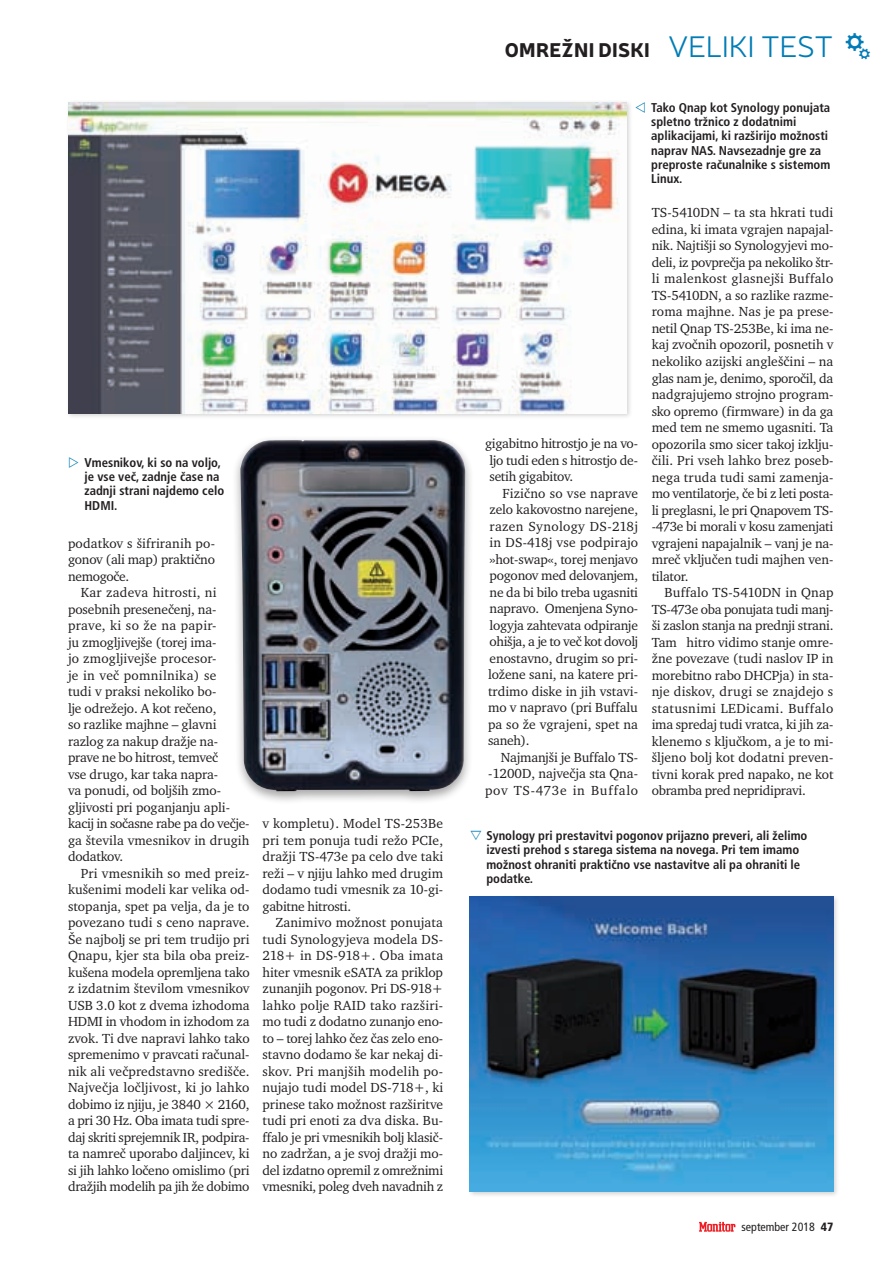
<style>
.page{position:relative;width:893px;height:1263px;background:#fff}
.page>*{position:absolute;margin:0;border:0;box-sizing:border-box;transform-origin:0 0}
.t1{font:900 19.5px "Neris";letter-spacing:.01em;color:#231f20}
.Body_TEXT{font:13.5px/16.5px "Charter Itc TEE";letter-spacing:-.01em;color:#231f20;text-align:justify}
.Slika_Podpis{font:700 condensed 12.75px/14.2px "Frutiger LT Std";color:#231f20}
.t2{font:condensed 12px "Frutiger LT Std";color:#231f20}
.s1{font-weight:300;font-size:30px;color:#007cb6}
.s2{font-family:"roam monitor";font-weight:400;font-size:25.8px;color:#007cb6}
.s3{color:#007cb6}
.s4{font-weight:900}
</style>
<div class="page">
<svg style="left:699px;top:1222px;width:36px;height:10px"></svg>
<div style="left:66px;top:100px;width:567px;height:319px;background:#231f20;opacity:.2"></div>
<img style="left:68px;top:102px;width:558px;height:311px">
<div style="left:467px;top:894px;width:373px;height:304px;background:#231f20;opacity:.2"></div>
<img style="left:470px;top:896px;width:363px;height:295px">
<div style="left:231px;top:435px;width:243px;height:369px;background:#231f20;opacity:.4"></div>
<img style="left:240px;top:440px;width:225px;height:351px">
<p class="Slika_Podpis" style="left:85px;top:455px;width:141px">Vmesnikov, ki so na voljo, je vse več, zadnje čase na zadnji strani najdemo celo<br>HDMI.</p>
<p class="Body_TEXT" style="left:68px;top:535px;width:149px">podatkov s šifriranih po&shy;gonov (ali map) praktično nemogoče.</p>
<p class="Body_TEXT" style="left:68px;top:584px;width:183px;text-align:left;text-indent:13px">Kar zadeva hitrosti, ni posebnih presenečenj, na&shy;prave, ki so že na papir-<br>ju zmogljivejše (torej ima-<br>jo zmogljivejše procesor-<br>je in več pomnilnika) se<br>tudi v praksi nekoliko bo-<br>lje odrežejo. A kot rečeno,<br>so razlike majhne – glavni razlog za nakup dražje na&shy;prave ne bo hitrost, temveč<br>vse drugo, kar taka napra-<br>va ponudi, od boljših zmo&shy;gljivosti pri poganjanju apli&shy;kacij in sočasne rabe pa do večje&shy;ga števila vmesnikov in drugih dodatkov.</p>
<p class="Body_TEXT" style="left:68px;top:865px;width:183px;text-indent:13px">Pri vmesnikih so med preiz&shy;kušenimi modeli kar velika od&shy;stopanja, spet pa velja, da je to povezano tudi s ceno naprave.<br>Še najbolj se pri tem trudijo pri Qnapu, kjer sta bila oba preiz&shy;kušena modela opremljena tako z izdatnim številom vmesnikov USB 3.0 kot z dvema izhodoma HDMI in vhodom in izhodom za zvok. Ti dve napravi lahko tako spremenimo v pravcati računal&shy;nik ali večpredstavno središče.<br>Največja ločljivost, ki jo lahko dobimo iz njiju, je 3840 × 2160, a pri 30 Hz. Oba imata tudi spre&shy;daj skriti sprejemnik IR, podpira&shy;ta namreč uporabo daljincev, ki si jih lahko ločeno omislimo (pri dražjih modelih pa jih že dobimo</p>
<p class="Body_TEXT" style="left:263px;top:815px;width:182px">v kompletu). Model TS-253Be pri tem ponuja tudi režo PCIe, dražji TS-473e pa celo dve taki reži – v njiju lahko med drugim dodamo tudi vmesnik za 10-gi&shy;gabitne hitrosti.</p>
<p class="Body_TEXT" style="left:263px;top:914px;width:182px;text-indent:13px">Zanimivo možnost ponujata tudi Synologyjeva modela DS-218+ in DS-918+. Oba imata hiter vmesnik eSATA za priklop zunanjih pogonov. Pri DS-918+ lahko polje RAID tako razširi&shy;mo tudi z dodatno zunanjo eno&shy;to – torej lahko čez čas zelo eno&shy;stavno dodamo še kar nekaj di&shy;skov. Pri manjših modelih po&shy;nujajo tudi model DS-718+, ki prinese tako možnost razširitve tudi pri enoti za dva diska. Bu&shy;ffalo je pri vmesnikih bolj klasič&shy;no zadržan, a je svoj dražji mo&shy;del izdatno opremil z omrežnimi vmesniki, poleg dveh navadnih z</p>
<h1 class="t1" style="left:505px;top:36px;width:368px">OMREŽNI DISKI <span class="s1">VELIKI TEST</span> <span class="s2">M</span></h1>
<p class="Slika_Podpis" style="left:651px;top:100px;width:181px;text-indent:-16px"><span class="s3">❖</span> Tako Qnap kot Synology ponujata spletno tržnico z dodatnimi aplikacijami, ki razširijo možnosti naprav NAS. Navsezadnje gre za preproste računalnike s sistemom<br>Linux.</p>
<p class="Body_TEXT" style="left:490px;top:436px;width:150px;text-indent:-4px">gigabitno hitrostjo je na vo&shy;ljo tudi eden s hitrostjo de&shy;setih gigabitov.</p>
<p class="Body_TEXT" style="left:488px;top:485px;width:152px;text-indent:14px">Fizično so vse naprave zelo kakovostno narejene, razen Synology DS-218j in DS-418j vse podpirajo »hot-swap«, torej menjavo pogonov med delovanjem, ne da bi bilo treba ugasniti napravo. Omenjena Syno&shy;logyja zahtevata odpiranje ohišja, a je to več kot dovolj enostavno, drugim so pri&shy;ložene sani, na katere pri&shy;trdimo diske in jih vstavi&shy;mo v napravo (pri Buffalu pa so že vgrajeni, spet na saneh).</p>
<p class="Body_TEXT" style="left:485px;top:749px;width:155px;text-indent:16px">Najmanjši je Buffalo TS--1200D, največja sta Qna&shy;pov TS-473e in Buffalo</p>
<p class="Body_TEXT" style="left:652px;top:204px;width:183px">TS-5410DN – ta sta hkrati tudi edina, ki imata vgrajen napajal&shy;nik. Najtišji so Synologyjevi mo&shy;deli, iz povprečja pa nekoliko štr&shy;li malenkost glasnejši Buffalo TS-5410DN, a so razlike razme&shy;roma majhne. Nas je pa prese&shy;netil Qnap TS-253Be, ki ima ne&shy;kaj zvočnih opozoril, posnetih v nekoliko azijski angleščini – na glas nam je, denimo, sporočil, da nadgrajujemo strojno program&shy;sko opremo (firmware) in da ga med tem ne smemo ugasniti. Ta opozorila smo sicer takoj izklju&shy;čili. Pri vseh lahko brez poseb&shy;nega truda tudi sami zamenja&shy;mo ventilatorje, če bi z leti posta&shy;li preglasni, le pri Qnapovem TS--473e bi morali v kosu zamenjati vgrajeni napajalnik – vanj je na&shy;mreč vključen tudi majhen ven&shy;tilator.</p>
<p class="Body_TEXT" style="left:652px;top:584px;width:183px;text-indent:13px">Buffalo TS-5410DN in Qnap TS-473e oba ponujata tudi manj&shy;ši zaslon stanja na prednji strani.<br>Tam hitro vidimo stanje omre&shy;žne povezave (tudi naslov IP in morebitno rabo DHCPja) in sta&shy;nje diskov, drugi se znajdejo s statusnimi LEDicami. Buffalo ima spredaj tudi vratca, ki jih za&shy;klenemo s ključkom, a je to mi&shy;šljeno bolj kot dodatni preven&shy;tivni korak pred napako, ne kot obramba pred nepridipravi.</p>
<p class="Slika_Podpis" style="left:486px;top:829px;width:323px;text-indent:-16px"><span class="s3">▲</span> Synology pri prestavitvi pogonov prijazno preveri, ali želimo izvesti prehod s starega sistema na novega. Pri tem imamo možnost ohraniti praktično vse nastavitve ali pa ohraniti le podatke.</p>
<p class="t2" style="left:741px;top:1220px;width:93px">september 2018 <span class="s4">47</span></p>
</div>
